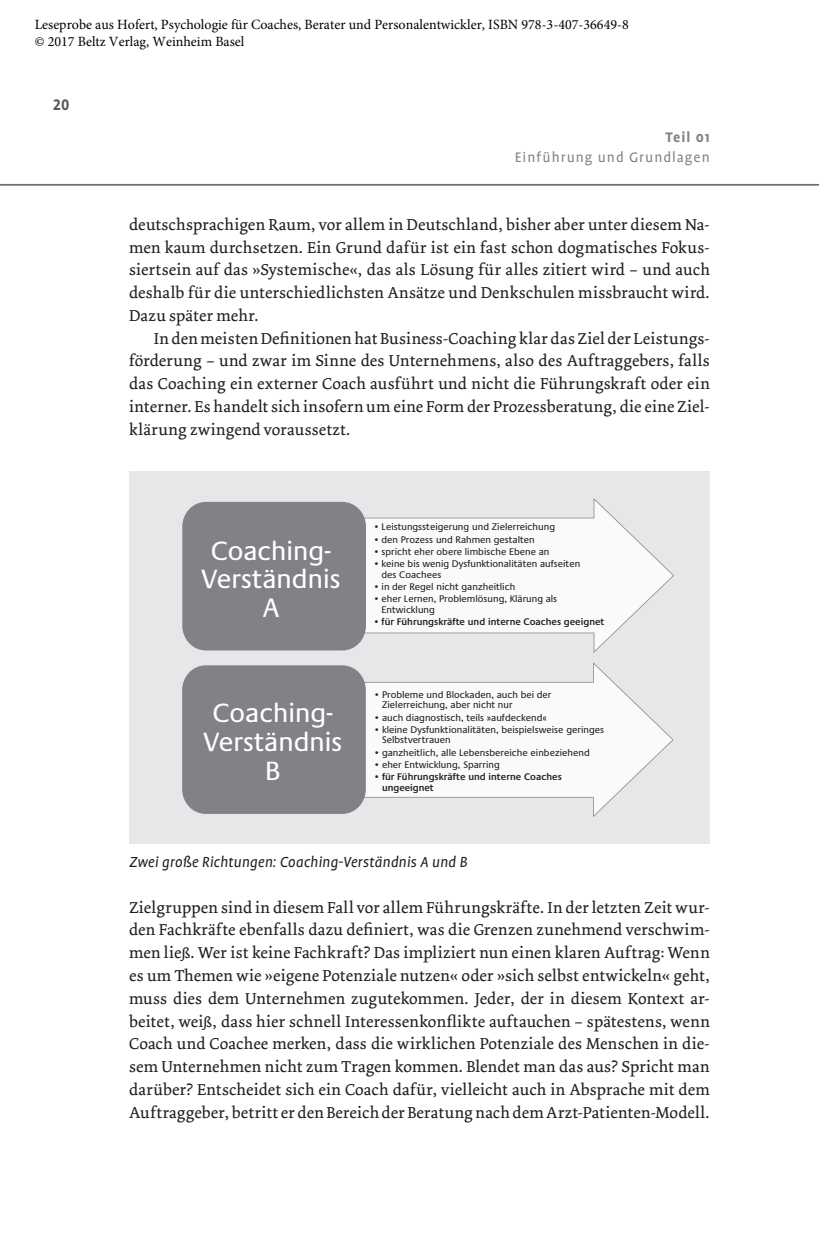
<style>
.page{position:relative;width:819px;height:1241px;background:#fff}
.page>*{position:absolute;margin:0;border:0;box-sizing:border-box;transform-origin:0 0}
.t1{font:26.78px/28.9px "Praxis Com";color:#fff;text-align:center}
.t2{font:700 17.5px "Profile OT";color:#58595b}
.t3{font:16.62px/22.8px "Dolly";letter-spacing:.01em;color:#231f20;text-align:justify}
.t4{font:italic 16.62px "Profile OT";color:#231f20}
.t5{font:15.75px "Profile OT";letter-spacing:.06em;color:#808285}
.t6{font:700 15.75px "Profile OT";color:#808285}
.t7{font:14px/16.8px "Minion Pro";color:#000}
.t8{font:9.8px/10.5px "Praxis Com";color:#231f20}
.t9{font:600 9.8px/10.5px "Praxis Com";color:#231f20}
</style>
<div class="page">
<hr style="left:0;top:184px;width:819px;height:2px;background:#6d6e71">
<div style="left:129px;top:471px;width:580px;height:372px;background:#e6e7e8"></div>
<svg style="left:361px;top:498px;width:313px;height:155px;fill:#fafafb"></svg>
<svg style="left:361px;top:662px;width:312px;height:155px;fill:#fafafb"></svg>
<div style="left:182px;top:502px;width:184px;height:148px;background:#808285;border-radius:24px"></div>
<div style="left:182px;top:665px;width:184px;height:148px;background:#808285;border-radius:24px"></div>
<p class="t7" style="left:35px;top:16px;width:595px">Leseprobe aus Hofert, Psychologie für Coaches, Berater und Personalentwickler, ISBN 978-3-407-36649-8 © 2017 Beltz Verlag, Weinheim Basel</p>
<p class="t2" style="left:53px;top:95px;width:18px">20</p>
<p class="t6" style="left:665px;top:128px;width:46px">Teil 01</p>
<p class="t5" style="left:515px;top:149px;width:196px">Einführung und Grundlagen</p>
<p class="t3" style="left:129px;top:213px;width:582px">deutschsprachigen Raum, vor allem in Deutschland, bisher aber unter diesem Na&shy;men kaum durchsetzen. Ein Grund dafür ist ein fast schon dogmatisches Fokus&shy;siertsein auf das »Systemische«, das als Lösung für alles zitiert wird – und auch deshalb für die unterschiedlichsten Ansätze und Denkschulen missbraucht wird.<br>Dazu später mehr.</p>
<p class="t3" style="left:129px;top:327px;width:582px;text-indent:25px">In den meisten Definitionen hat Business-Coaching klar das Ziel der Leistungs&shy;förderung – und zwar im Sinne des Unternehmens, also des Auftraggebers, falls das Coaching ein externer Coach ausführt und nicht die Führungskraft oder ein interner. Es handelt sich insofern um eine Form der Prozessberatung, die eine Ziel&shy;klärung zwingend voraussetzt.</p>
<h1 class="t1" style="left:201px;top:536px;width:141px">Coaching-<br>Verständnis<br>A</h1>
<h1 class="t1" style="left:212px;top:698px;width:122px">Coaching-</h1>
<h1 class="t1" style="left:203px;top:727px;width:141px">Verständnis<br>B</h1>
<p class="t8" style="left:375px;top:522px;width:182px">• Leistungssteigerung und Zielerreichung</p>
<p class="t8" style="left:375px;top:534px;width:161px">• den Prozess und Rahmen gestalten</p>
<p class="t8" style="left:375px;top:546px;width:176px">• spricht eher obere limbische Ebene an</p>
<p class="t8" style="left:381px;top:558px;width:200px;text-indent:-7px">• keine bis wenig Dysfunktionalitäten aufseiten des Coachees</p>
<p class="t8" style="left:375px;top:581px;width:142px">• in der Regel nicht ganzheitlich</p>
<p class="t8" style="left:381px;top:593px;width:177px;text-indent:-7px">• eher Lernen, Problemlösung, Klärung als<br>Entwicklung</p>
<p class="t9" style="left:375px;top:616px;width:231px">• für Führungskräfte und interne Coaches geeignet</p>
<p class="t8" style="left:382px;top:689px;width:171px;text-indent:-7px">• Probleme und Blockaden, auch bei der<br>Zielerreichung, aber nicht nur</p>
<p class="t8" style="left:375px;top:712px;width:173px">• auch diagnostisch, teils »aufdeckend«</p>
<p class="t8" style="left:382px;top:724px;width:223px;text-indent:-7px">• kleine Dysfunktionalitäten, beispielsweise geringes<br>Selbstvertrauen</p>
<p class="t8" style="left:375px;top:747px;width:216px">• ganzheitlich, alle Lebensbereiche einbeziehend</p>
<p class="t8" style="left:375px;top:759px;width:126px">• eher Entwicklung, Sparring</p>
<p class="t9" style="left:382px;top:771px;width:181px;text-indent:-7px">• für Führungskräfte und interne Coaches ungeeignet</p>
<p class="t4" style="left:129px;top:853px;width:340px">Zwei große Richtungen: Coaching-Verständnis A und B</p>
<p class="t3" style="left:129px;top:895px;width:582px">Zielgruppen sind in diesem Fall vor allem Führungskräfte. In der letzten Zeit wur&shy;den Fachkräfte ebenfalls dazu definiert, was die Grenzen zunehmend verschwim&shy;men ließ. Wer ist keine Fachkraft? Das impliziert nun einen klaren Auftrag: Wenn es um Themen wie »eigene Potenziale nutzen« oder »sich selbst entwickeln« geht, muss dies dem Unternehmen zugutekommen. Jeder, der in diesem Kontext ar&shy;beitet, weiß, dass hier schnell Interessenkonflikte auftauchen – spätestens, wenn Coach und Coachee merken, dass die wirklichen Potenziale des Menschen in die&shy;sem Unternehmen nicht zum Tragen kommen. Blendet man das aus? Spricht man darüber? Entscheidet sich ein Coach dafür, vielleicht auch in Absprache mit dem Auftraggeber, betritt er den Bereich der Beratung nach dem Arzt-Patienten-Modell.</p>
</div>
